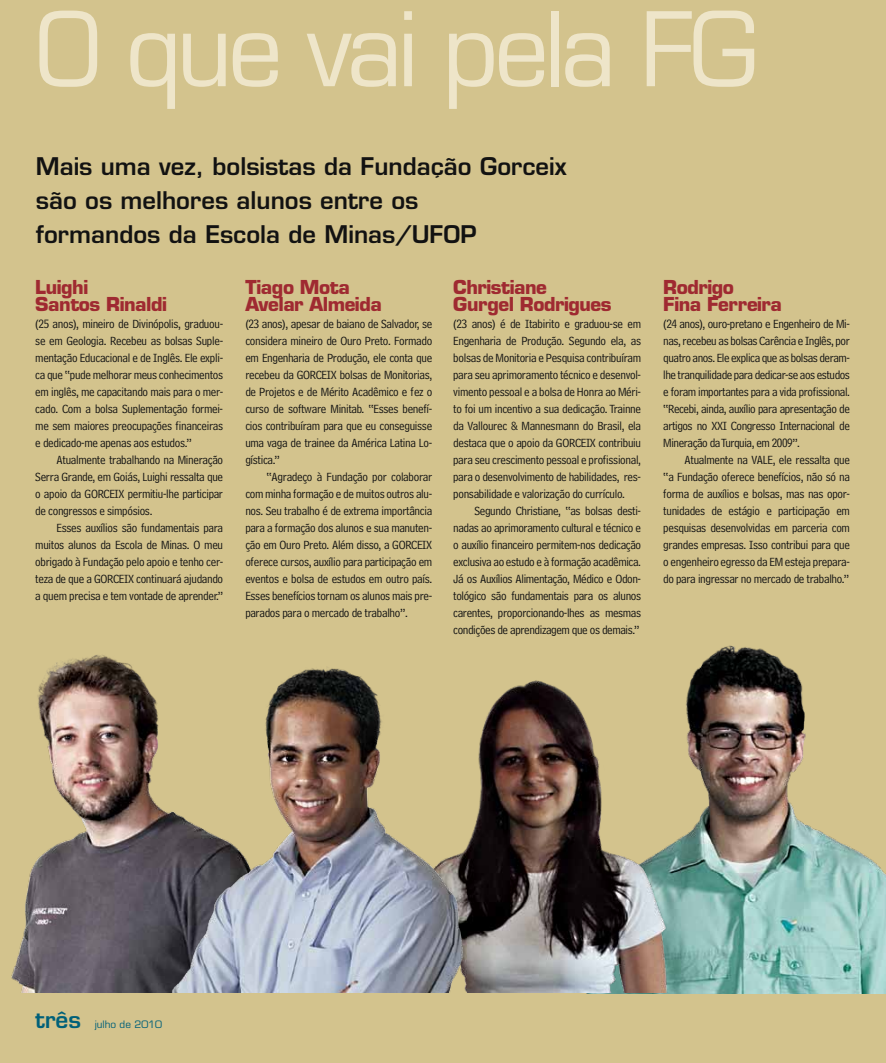
<style>
.page{position:relative;width:886px;height:1063px;background:#d3c38d}
.page>*{position:absolute;margin:0;border:0;box-sizing:border-box;transform-origin:0 0}
.t1{font:100px "Eurostile";letter-spacing:-.05em;color:#eee5c9}
.t2{font:600 23.75px/34px "Eurostile";color:#121212}
.t3{font:600 22.5px "Eurostile";color:#006079}
.t4{font:700 18.75px/17px "Eurostile";letter-spacing:-.025em;color:#9f2a31}
.t5{font:12.5px/17px "Bell Centennial Address";letter-spacing:-.025em;color:#121212;text-align:justify}
.t6{font:10px "Eurostile";color:#006079}
</style>
<div class="page">
<img style="left:553px;top:645px;width:333px;height:348px">
<img style="left:478px;top:645px;width:192px;height:347px">
<img style="left:22px;top:655px;width:138px;height:337px">
<img style="left:11px;top:941px;width:11px;height:51px">
<img style="left:160px;top:668px;width:318px;height:324px">
<h1 class="t1" style="left:35px;top:-11px;width:723px">O que vai pela FG</h1>
<h2 class="t2" style="left:36px;top:149px;width:532px">Mais uma vez, bolsistas da Fundação Gorceix são os melhores alunos entre os<br>formandos da Escola de Minas/UFOP</h2>
<h3 class="t4" style="left:453px;top:279px;width:160px">Christiane<br>Gurgel Rodrigues</h3>
<p class="t5" style="left:453px;top:315px;width:189px">(23 anos) é de Itabirito e graduou-se em Engenharia de Produção. Segundo ela, as bolsas de Monitoria e Pesquisa contribuíram para seu aprimoramento técnico e desenvol&shy;vimento pessoal e a bolsa de Honra ao Méri&shy;to foi um incentivo a sua dedicação. Trainne da Vallourec &amp; Mannesmann do Brasil, ela destaca que o apoio da GORCEIX contribuiu para seu crescimento pessoal e profissional, para o desenvolvimento de habilidades, res&shy;ponsabilidade e valorização do currículo.</p>
<p class="t5" style="left:453px;top:502px;width:189px;text-indent:21px">Segundo Christiane, “as bolsas desti&shy;nadas ao aprimoramento cultural e técnico e o auxílio financeiro permitem-nos dedicação exclusiva ao estudo e à formação acadêmica.<br>Já os Auxílios Alimentação, Médico e Odon&shy;tológico são fundamentais para os alunos carentes, proporcionando-lhes as mesmas condições de aprendizagem que os demais.”</p>
<h3 class="t4" style="left:35px;top:279px;width:133px">Luighi<br>Santos Rinaldi</h3>
<p class="t5" style="left:35px;top:315px;width:189px">(25 anos), mineiro de Divinópolis, graduou&shy;se em Geologia. Recebeu as bolsas Suple&shy;mentação Educacional e de Inglês. Ele expli&shy;ca que “pude melhorar meus conhecimentos em inglês, me capacitando mais para o mer&shy;cado. Com a bolsa Suplementação formei&shy;me sem maiores preocupações financeiras e dedicado-me apenas aos estudos.”</p>
<p class="t5" style="left:35px;top:451px;width:189px;text-indent:21px">Atualmente trabalhando na Mineração Serra Grande, em Goiás, Luighi ressalta que o apoio da GORCEIX permitiu-lhe participar de congressos e simpósios.</p>
<p class="t5" style="left:35px;top:519px;width:189px;text-indent:21px">Esses auxílios são fundamentais para muitos alunos da Escola de Minas. O meu obrigado à Fundação pelo apoio e tenho cer&shy;teza de que a GORCEIX continuará ajudando a quem precisa e tem vontade de aprender.”</p>
<h3 class="t4" style="left:245px;top:279px;width:138px">Tiago Mota<br>Avelar Almeida</h3>
<p class="t5" style="left:245px;top:315px;width:188px">(23 anos), apesar de baiano de Salvador, se considera mineiro de Ouro Preto. Formado em Engenharia de Produção, ele conta que recebeu da GORCEIX bolsas de Monitorias, de Projetos e de Mérito Acadêmico e fez o curso de software Minitab. “Esses benefí&shy;cios contribuíram para que eu conseguisse uma vaga de trainee da América Latina Lo&shy;gística.”</p>
<p class="t5" style="left:245px;top:468px;width:188px;text-indent:21px">“Agradeço à Fundação por colaborar com minha formação e de muitos outros alu&shy;nos. Seu trabalho é de extrema importância para a formação dos alunos e sua manuten&shy;ção em Ouro Preto. Além disso, a GORCEIX oferece cursos, auxílio para participação em eventos e bolsa de estudos em outro país.<br>Esses benefícios tornam os alunos mais pre&shy;parados para o mercado de trabalho”.</p>
<h3 class="t4" style="left:663px;top:279px;width:120px">Rodrigo<br>Fina Ferreira</h3>
<p class="t5" style="left:663px;top:315px;width:188px">(24 anos), ouro-pretano e Engenheiro de Mi&shy;nas, recebeu as bolsas Carência e Inglês, por quatro anos. Ele explica que as bolsas deram&shy;lhe tranquilidade para dedicar-se aos estudos e foram importantes para a vida profissional. “Recebi, ainda, auxílio para apresentação de artigos no XXI Congresso Internacional de Mineração da Turquia, em 2009”.</p>
<p class="t5" style="left:663px;top:451px;width:188px;text-indent:21px">Atualmente na VALE, ele ressalta que “a Fundação oferece benefícios, não só na forma de auxílios e bolsas, mas nas opor&shy;tunidades de estágio e participação em pesquisas desenvolvidas em parceria com grandes empresas. Isso contribui para que o engenheiro egresso da EM esteja prepara&shy;do para ingressar no mercado de trabalho.”</p>
<h3 class="t3" style="left:35px;top:1005px;width:47px">três</h3>
<p class="t6" style="left:95px;top:1018px;width:69px">julho de 2010</p>
</div>
